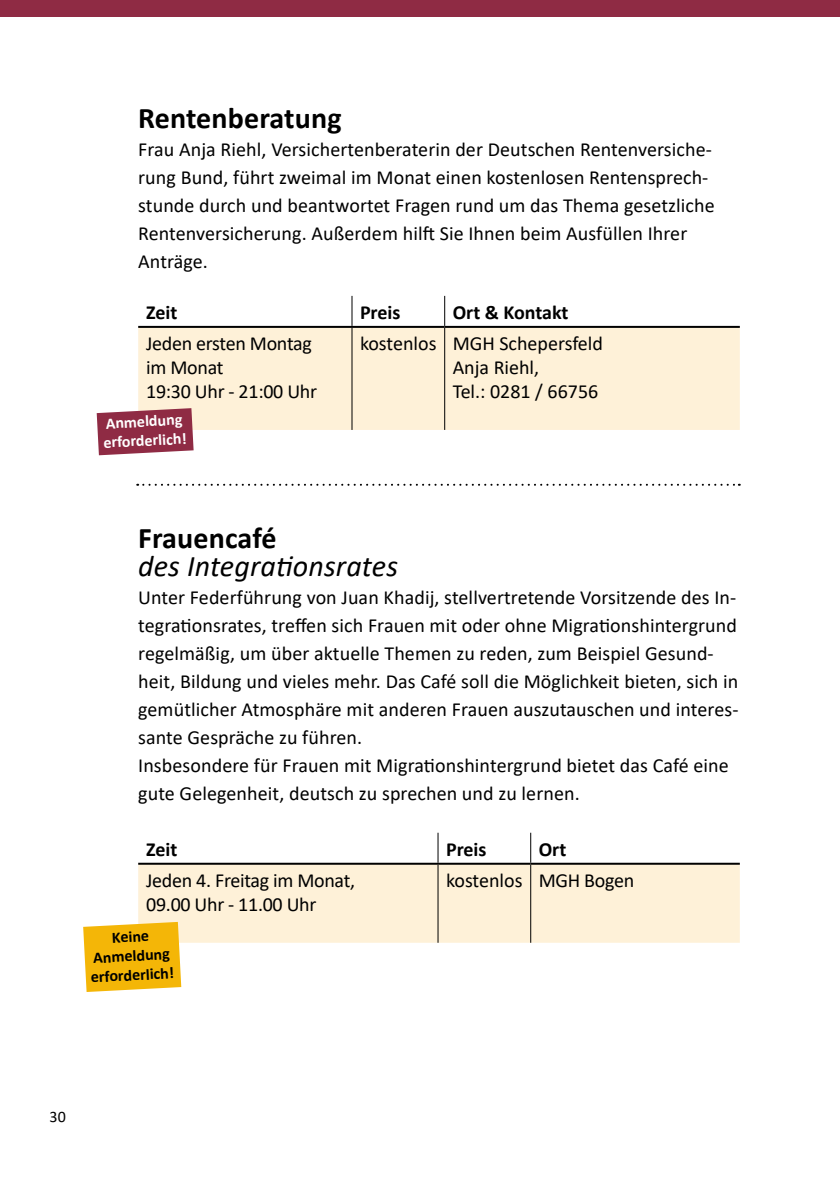
<style>
.page{position:relative;width:840px;height:1191px;background:#fff}
.page>*{position:absolute;margin:0;border:0;box-sizing:border-box;transform-origin:0 0}
.t1{font:700 30px "Calibri";letter-spacing:.005em;color:#000}
.t2{font:italic 30px "Calibri";letter-spacing:.005em;color:#000}
.t3{font:20px/28px "Calibri";letter-spacing:.005em;color:#000}
.t4{font:20px/24px "Calibri";letter-spacing:-.015em;color:#000}
.t5{font:700 20px "Calibri";color:#000}
.t6{font:700 16px/19.2px "Calibri";color:#000;text-align:center}
.t7{font:700 16px/19.2px "Calibri";color:#fff}
.t8{font:16px "Calibri";color:#000}
</style>
<div class="page">
<div style="left:0;top:0;width:839px;height:16px;background:#8f2b44"></div>
<div style="left:138px;top:328px;width:601px;height:102px;background:#fef1d8"></div>
<hr style="left:351px;top:296px;width:1px;height:30px;background:#000">
<hr style="left:444px;top:296px;width:1px;height:30px;background:#000">
<hr style="left:351px;top:328px;width:1px;height:102px;background:#000">
<hr style="left:444px;top:328px;width:1px;height:102px;background:#000">
<hr style="left:138px;top:326px;width:214px;height:2px;background:#000">
<hr style="left:352px;top:326px;width:92px;height:2px;background:#000">
<hr style="left:444px;top:326px;width:295px;height:2px;background:#000">
<svg style="left:97px;top:408px;width:96px;height:47px;background:#9b4258"></svg>
<svg style="left:137px;top:484px;width:602px;height:2px"></svg>
<div style="left:138px;top:864px;width:601px;height:78px;background:#fef1d8"></div>
<hr style="left:437px;top:832px;width:1px;height:30px;background:#000">
<hr style="left:530px;top:832px;width:1px;height:30px;background:#000">
<hr style="left:437px;top:864px;width:1px;height:78px;background:#000">
<hr style="left:530px;top:864px;width:1px;height:78px;background:#000">
<hr style="left:138px;top:862px;width:300px;height:2px;background:#000">
<hr style="left:438px;top:862px;width:92px;height:2px;background:#000">
<hr style="left:530px;top:862px;width:209px;height:2px;background:#000">
<svg style="left:83px;top:922px;width:98px;height:70px;background:#f5bc1e"></svg>
<h1 class="t1" style="left:138px;top:97px;width:205px">Rentenberatung</h1>
<p class="t3" style="left:138px;top:135px;width:577px">Frau Anja Riehl, Versichertenberaterin der Deutschen Rentenversiche&shy;rung Bund, führt zweimal im Monat einen kostenlosen Rentensprech&shy;stunde durch und beantwortet Fragen rund um das Thema gesetzliche Rentenversicherung. Außerdem hilft Sie Ihnen beim Ausfüllen Ihrer Anträge.</p>
<p class="t5" style="left:146px;top:298px;width:33px">Zeit</p>
<p class="t5" style="left:360px;top:298px;width:42px">Preis</p>
<p class="t5" style="left:452px;top:298px;width:117px">Ort &amp; Kontakt</p>
<p class="t4" style="left:146px;top:331px;width:172px">Jeden ersten Montag im Monat<br>19:30 Uhr - 21:00 Uhr</p>
<p class="t3" style="left:452px;top:331px;width:152px;line-height:24px;text-indent:-93px">kostenlos MGH Schepersfeld<br>Anja Riehl,<br>Tel.: 0281 / 66756</p>
<p class="t7" style="left:102px;top:413px;width:85px;rotate:-3deg">Anmeldung erforderlich!</p>
<h1 class="t1" style="left:138px;top:517px;width:140px">Frauencafé</h1>
<h1 class="t2" style="left:138px;top:545px;width:261px">des Integrationsrates</h1>
<p class="t3" style="left:138px;top:583px;width:601px">Unter Federführung von Juan Khadij, stellvertretende Vorsitzende des In&shy;tegrationsrates, treffen sich Frauen mit oder ohne Migrationshintergrund regelmäßig, um über aktuelle Themen zu reden, zum Beispiel Gesund&shy;heit, Bildung und vieles mehr. Das Café soll die Möglichkeit bieten, sich in gemütlicher Atmosphäre mit anderen Frauen auszutauschen und interes&shy;sante Gespräche zu führen.<br>Insbesondere für Frauen mit Migrationshintergrund bietet das Café eine gute Gelegenheit, deutsch zu sprechen und zu lernen.</p>
<p class="t5" style="left:146px;top:835px;width:33px">Zeit</p>
<p class="t5" style="left:446px;top:835px;width:42px">Preis</p>
<p class="t5" style="left:538px;top:835px;width:29px">Ort</p>
<p class="t4" style="left:146px;top:867px;width:210px">Jeden 4. Freitag im Monat,<br>09.00 Uhr - 11.00 Uhr</p>
<p class="t4" style="left:446px;top:867px;width:190px">kostenlos MGH Bogen</p>
<p class="t6" style="left:88px;top:929px;width:85px;rotate:-3deg">Keine<br>Anmeldung erforderlich!</p>
<p class="t8" style="left:50px;top:1105px;width:18px">30</p>
</div>
